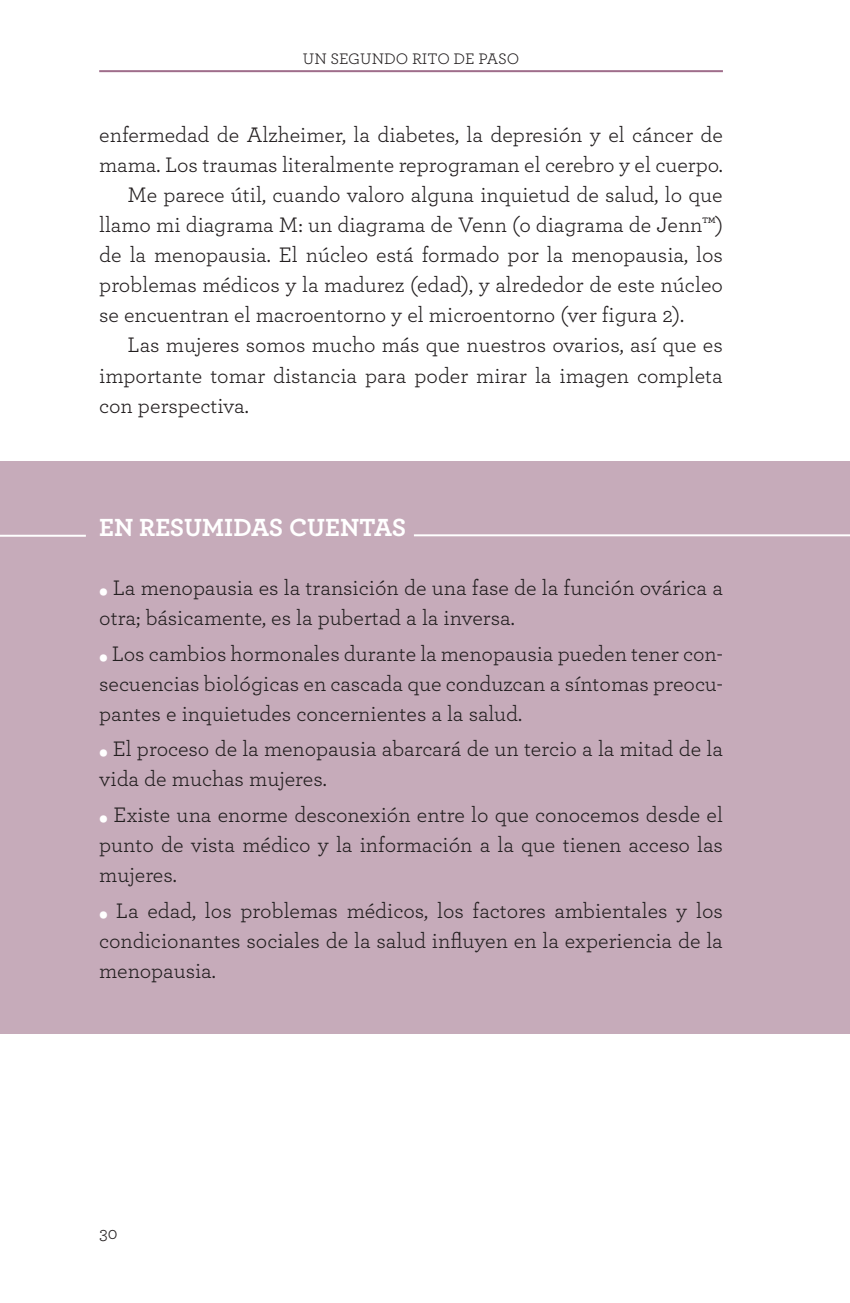
<style>
.page{position:relative;width:850px;height:1303px;background:#fff}
.page>*{position:absolute;margin:0;border:0;box-sizing:border-box;transform-origin:0 0}
.t1{font:700 26px "Archer";letter-spacing:-.005em;color:#fff}
.Text_sang{font:22px/30px "Archer";color:#231f20;text-align:justify}
.t2{font:18px "Archer";color:#231f20}
.t3{font:16px "Archer";color:#231f20}
.s1{font-size:14px;color:#fff}
</style>
<div class="page">
<hr style="left:99px;top:70px;width:624px;height:2px;background:#9f6d8b">
<div style="left:0;top:461px;width:850px;height:573px;background:#c6abba"></div>
<hr style="left:414px;top:534px;width:436px;height:2px;background:#fff">
<hr style="left:0;top:535px;width:86px;height:2px;background:#fff">
<p class="t3" style="left:303px;top:47px;width:40px">Un segundo</p>
<p class="t3" style="left:412px;top:47px;width:11px">rito</p>
<p class="t3" style="left:453px;top:47px;width:36px">de paso</p>
<p class="Text_sang" style="left:99px;top:119px;width:625px">enfermedad de Alzheimer, la diabetes, la depresión y el cáncer de mama. Los traumas literalmente reprograman el cerebro y el cuerpo.</p>
<p class="Text_sang" style="left:99px;top:179px;width:625px;text-indent:28px">Me parece útil, cuando valoro alguna inquietud de salud, lo que llamo mi diagrama M: un diagrama de Venn (o diagrama de Jenn™) de la menopausia. El núcleo está formado por la menopausia, los problemas médicos y la madurez (edad), y alrededor de este núcleo se encuentran el macroentorno y el microentorno (ver figura 2).</p>
<p class="Text_sang" style="left:99px;top:329px;width:625px;text-indent:28px">Las mujeres somos mucho más que nuestros ovarios, así que es importante tomar distancia para poder mirar la imagen completa con perspectiva.</p>
<p class="t1" style="left:99px;top:507px;width:308px">EN RESUMIDAS CUENTAS</p>
<p class="Text_sang" style="left:99px;top:571px;width:625px"><span class="s1">•</span> La menopausia es la transición de una fase de la función ovárica a otra; básicamente, es la pubertad a la inversa.</p>
<p class="Text_sang" style="left:99px;top:637px;width:625px"><span class="s1">•</span> Los cambios hormonales durante la menopausia pueden tener con&shy;secuencias biológicas en cascada que conduzcan a síntomas preocu&shy;pantes e inquietudes concernientes a la salud.</p>
<p class="Text_sang" style="left:99px;top:733px;width:625px"><span class="s1">•</span> El proceso de la menopausia abarcará de un tercio a la mitad de la vida de muchas mujeres.</p>
<p class="Text_sang" style="left:99px;top:798px;width:625px"><span class="s1">•</span> Existe una enorme desconexión entre lo que conocemos desde el punto de vista médico y la información a la que tienen acceso las mujeres.</p>
<p class="Text_sang" style="left:99px;top:894px;width:625px"><span class="s1">•</span> La edad, los problemas médicos, los factores ambientales y los condicionantes sociales de la salud influyen en la experiencia de la menopausia.</p>
<p class="t2" style="left:99px;top:1220px;width:20px">30</p>
</div>
